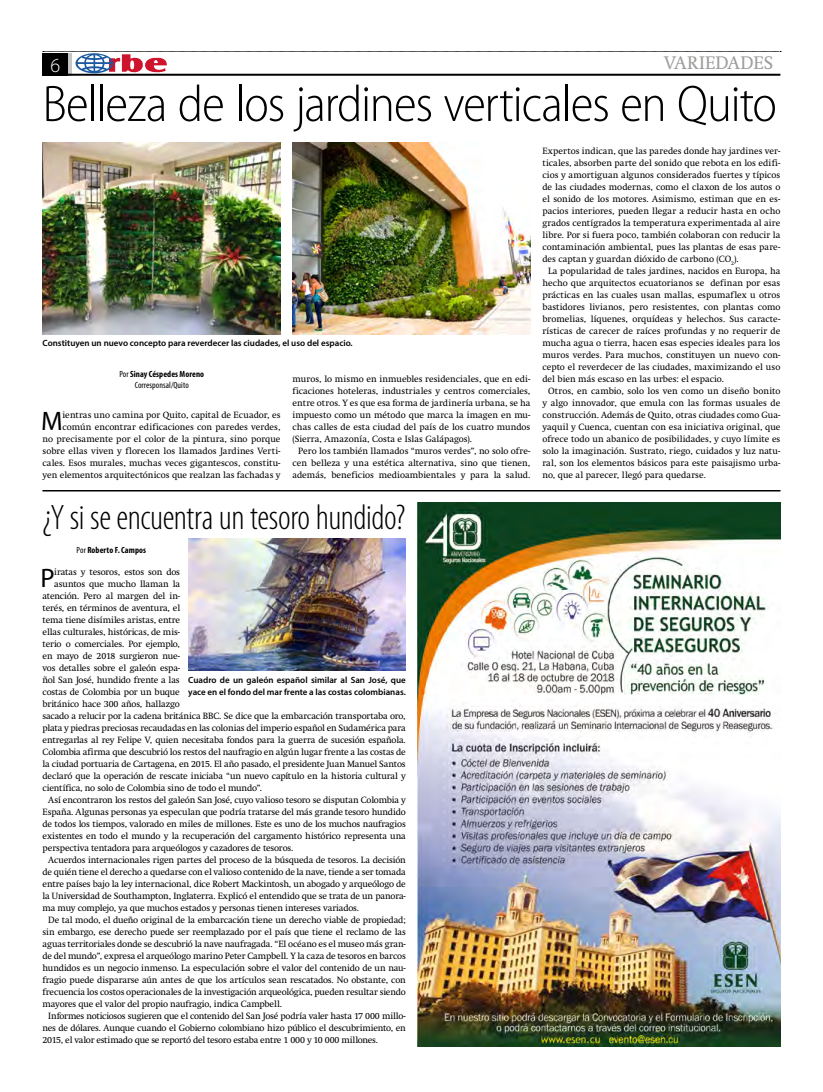
<style>
.page{position:relative;width:823px;height:1092px;background:#fff}
.page>*{position:absolute;margin:0;border:0;box-sizing:border-box;transform-origin:0 0}
.t1{font:300 semi-condensed 51.6px "Myriad Pro";letter-spacing:-.02em;color:#000}
.t2{font:300 condensed 35.5px "Myriad Pro";letter-spacing:-.015em;color:#000}
.t3{font:26.8px "Myriad Pro";color:#000}
.t4{font:300 20px "Myriad Pro";color:#fff}
.t5{font:18px "Swift";letter-spacing:-.005em;color:#9d9d9c}
.t6{font:9px/12px "Swift";letter-spacing:-.01em;color:#000;text-align:justify}
.t7{font:600 9px/12px "Myriad Pro";color:#000}
.t8{font:9px "Swift";letter-spacing:-.03em;color:#000}
.t9{font:condensed 9px/10.8px "Myriad Pro";letter-spacing:.01em;color:#000;text-align:center}
.t10{font:700 condensed 9px "Myriad Pro";letter-spacing:.01em;color:#000}
.s1{font-weight:700}
.s2{font-weight:400}
</style>
<div class="page">
<div style="left:51px;top:53px;width:21px;height:23px;background:#909090"></div>
<div style="left:43px;top:53px;width:25px;height:23px;background:#000"></div>
<hr style="left:43px;top:74px;width:737px;height:2px;background:#000">
<svg style="left:43px;top:51px;width:737px;height:22px"></svg>
<img style="left:417px;top:502px;width:363px;height:544px">
<img style="left:188px;top:538px;width:217px;height:132px">
<hr style="left:43px;top:490px;width:737px;height:1px;background:#000">
<img style="left:43px;top:142px;width:237px;height:192px">
<img style="left:292px;top:142px;width:238px;height:192px">
<h3 class="t4" style="left:50px;top:53px;width:11px">6</h3>
<h3 class="t5" style="left:663px;top:52px;width:111px">VARIEDADES</h3>
<h1 class="t1" style="left:43px;top:73px;width:735px">Belleza de los jardines verticales en Quito</h1>
<p class="t7" style="left:43px;top:337px;width:311px">Constituyen un nuevo concepto para reverdecer las ciudades, el uso del espacio.</p>
<p class="t9" style="left:119px;top:368px;width:86px">Por <span class="s1">Sinay Céspedes Moreno<br></span>Corresponsal/Quito</p>
<p class="t6" style="left:43px;top:409px;width:239px;text-align:right">ientras uno camina por Quito, capital de Ecuador, es común encontrar edificaciones con paredes verdes,<br>no precisamente por el color de la pintura, sino porque sobre ellas viven y florecen los llamados Jardines Verti&shy;cales. Esos murales, muchas veces gigantescos, constitu&shy;yen elementos arquitectónicos que realzan las fachadas y</p>
<h3 class="t3" style="left:41px;top:405px;width:23px">M</h3>
<p class="t6" style="left:292px;top:373px;width:239px">muros, lo mismo en inmuebles residenciales, que en edi&shy;ficaciones hoteleras, industriales y centros comerciales, entre otros. Y es que esa forma de jardinería urbana, se ha impuesto como un método que marca la imagen en mu&shy;chas calles de esta ciudad del país de los cuatro mundos (Sierra, Amazonía, Costa e Islas Galápagos).</p>
<p class="t6" style="left:292px;top:445px;width:239px;text-indent:6px">Pero los también llamados “muros verdes”, no solo ofre&shy;cen belleza y una estética alternativa, sino que tienen, además, beneficios medioambientales y para la salud.</p>
<h2 class="t2" style="left:43px;top:498px;width:364px">¿Y si se encuentra un tesoro hundido?</h2>
<p class="t10" style="left:77px;top:544px;width:71px"><span class="s2">Por</span> Roberto F. Campos</p>
<h3 class="t3" style="left:40px;top:561px;width:16px">P</h3>
<p class="t6" style="left:54px;top:565px;width:127px">iratas y tesoros, estos son dos</p>
<p class="t6" style="left:54px;top:577px;width:127px">asuntos que mucho llaman la</p>
<p class="t6" style="left:43px;top:589px;width:139px">atención. Pero al margen del in-</p>
<p class="t6" style="left:43px;top:601px;width:139px">terés, en términos de aventura, el</p>
<p class="t6" style="left:43px;top:613px;width:139px">tema tiene disímiles aristas, entre</p>
<p class="t6" style="left:43px;top:625px;width:139px">ellas culturales, históricas, de mis-</p>
<p class="t6" style="left:43px;top:637px;width:139px">terio o comerciales. Por ejemplo,</p>
<p class="t6" style="left:43px;top:649px;width:139px">en mayo de 2018 surgieron nue-</p>
<p class="t6" style="left:43px;top:661px;width:139px">vos detalles sobre el galeón espa-</p>
<p class="t6" style="left:43px;top:673px;width:138px">ñol San José, hundido frente a las</p>
<p class="t6" style="left:43px;top:685px;width:139px">costas de Colombia por un buque</p>
<p class="t6" style="left:43px;top:697px;width:139px">británico hace 300 años, hallazgo</p>
<p class="t6" style="left:43px;top:709px;width:364px">sacado a relucir por la cadena británica BBC. Se dice que la embarcación transportaba oro,</p>
<p class="t6" style="left:43px;top:721px;width:364px">plata y piedras preciosas recaudadas en las colonias del imperio español en Sudamérica para</p>
<p class="t6" style="left:43px;top:733px;width:364px">entregarlas al rey Felipe V, quien necesitaba fondos para la guerra de sucesión española.</p>
<p class="t6" style="left:43px;top:745px;width:364px">Colombia afirma que descubrió los restos del naufragio en algún lugar frente a las costas de</p>
<p class="t6" style="left:43px;top:757px;width:364px">la ciudad portuaria de Cartagena, en 2015. El año pasado, el presidente Juan Manuel Santos</p>
<p class="t6" style="left:43px;top:769px;width:364px">declaró que la operación de rescate iniciaba “un nuevo capítulo en la historia cultural y</p>
<p class="t6" style="left:43px;top:781px;width:221px">científica, no solo de Colombia sino de todo el mundo”.</p>
<p class="t6" style="left:48px;top:793px;width:359px">Así encontraron los restos del galeón San José, cuyo valioso tesoro se disputan Colombia y</p>
<p class="t6" style="left:43px;top:805px;width:364px">España. Algunas personas ya especulan que podría tratarse del más grande tesoro hundido</p>
<p class="t6" style="left:43px;top:817px;width:364px">de todos los tiempos, valorado en miles de millones. Este es uno de los muchos naufragios</p>
<p class="t6" style="left:43px;top:829px;width:364px">existentes en todo el mundo y la recuperación del cargamento histórico representa una</p>
<p class="t6" style="left:43px;top:841px;width:252px">perspectiva tentadora para arqueólogos y cazadores de tesoros.</p>
<p class="t6" style="left:48px;top:853px;width:359px">Acuerdos internacionales rigen partes del proceso de la búsqueda de tesoros. La decisión</p>
<p class="t6" style="left:43px;top:865px;width:364px">de quién tiene el derecho a quedarse con el valioso contenido de la nave, tiende a ser tomada</p>
<p class="t6" style="left:43px;top:877px;width:364px">entre países bajo la ley internacional, dice Robert Mackintosh, un abogado y arqueólogo de</p>
<p class="t6" style="left:43px;top:889px;width:364px">la Universidad de Southampton, Inglaterra. Explicó el entendido que se trata de un panora-</p>
<p class="t6" style="left:43px;top:901px;width:318px">ma muy complejo, ya que muchos estados y personas tienen intereses variados.</p>
<p class="t6" style="left:48px;top:913px;width:359px">De tal modo, el dueño original de la embarcación tiene un derecho viable de propiedad;</p>
<p class="t6" style="left:43px;top:925px;width:364px">sin embargo, ese derecho puede ser reemplazado por el país que tiene el reclamo de las</p>
<p class="t6" style="left:43px;top:937px;width:364px">aguas territoriales donde se descubrió la nave naufragada. “El océano es el museo más gran-</p>
<p class="t6" style="left:43px;top:949px;width:364px">de del mundo”, expresa el arqueólogo marino Peter Campbell. Y la caza de tesoros en barcos</p>
<p class="t6" style="left:43px;top:961px;width:364px">hundidos es un negocio inmenso. La especulación sobre el valor del contenido de un nau-</p>
<p class="t6" style="left:43px;top:973px;width:364px">fragio puede dispararse aún antes de que los artículos sean rescatados. No obstante, con</p>
<p class="t6" style="left:43px;top:985px;width:364px">frecuencia los costos operacionales de la investigación arqueológica, pueden resultar siendo</p>
<p class="t6" style="left:43px;top:997px;width:241px">mayores que el valor del propio naufragio, indica Campbell.</p>
<p class="t6" style="left:48px;top:1009px;width:359px">Informes noticiosos sugieren que el contenido del San José podría valer hasta 17 000 millo-</p>
<p class="t8" style="left:43px;top:1022px;width:364px">nes de dólares. Aunque cuando el Gobierno colombiano hizo público el descubrimiento, en</p>
<p class="t8" style="left:43px;top:1034px;width:336px">2015, el valor estimado que se reportó del tesoro estaba entre 1 000 y 10 000 millones.</p>
<p class="t7" style="left:188px;top:673px;width:219px">Cuadro de un galeón español similar al San José, que yace en el fondo del mar frente a las costas colombianas.</p>
<p class="t6" style="left:542px;top:145px;width:239px">Expertos indican, que las paredes donde hay jardines ver&shy;ticales, absorben parte del sonido que rebota en los edifi&shy;cios y amortiguan algunos considerados fuertes y típicos de las ciudades modernas, como el claxon de los autos o el sonido de los motores. Asimismo, estiman que en es&shy;pacios interiores, pueden llegar a reducir hasta en ocho grados centígrados la temperatura experimentada al aire libre. Por si fuera poco, también colaboran con reducir la contaminación ambiental, pues las plantas de esas pare&shy;des captan y guardan dióxido de carbono (CO<sub>2</sub>).</p>
<p class="t6" style="left:542px;top:265px;width:239px;text-indent:6px">La popularidad de tales jardines, nacidos en Europa, ha hecho que arquitectos ecuatorianos se definan por esas prácticas en las cuales usan mallas, espumaflex u otros bastidores livianos, pero resistentes, con plantas como bromelias, líquenes, orquídeas y helechos. Sus caracte&shy;rísticas de carecer de raíces profundas y no requerir de mucha agua o tierra, hacen esas especies ideales para los muros verdes. Para muchos, constituyen un nuevo con&shy;cepto el reverdecer de las ciudades, maximizando el uso del bien más escaso en las urbes: el espacio.</p>
<p class="t6" style="left:542px;top:385px;width:239px;text-indent:6px">Otros, en cambio, solo los ven como un diseño bonito y algo innovador, que emula con las formas usuales de construcción. Además de Quito, otras ciudades como Gua&shy;yaquil y Cuenca, cuentan con esa iniciativa original, que ofrece todo un abanico de posibilidades, y cuyo límite es solo la imaginación. Sustrato, riego, cuidados y luz natu&shy;ral, son los elementos básicos para este paisajismo urba&shy;no, que al parecer, llegó para quedarse.</p>
</div>
